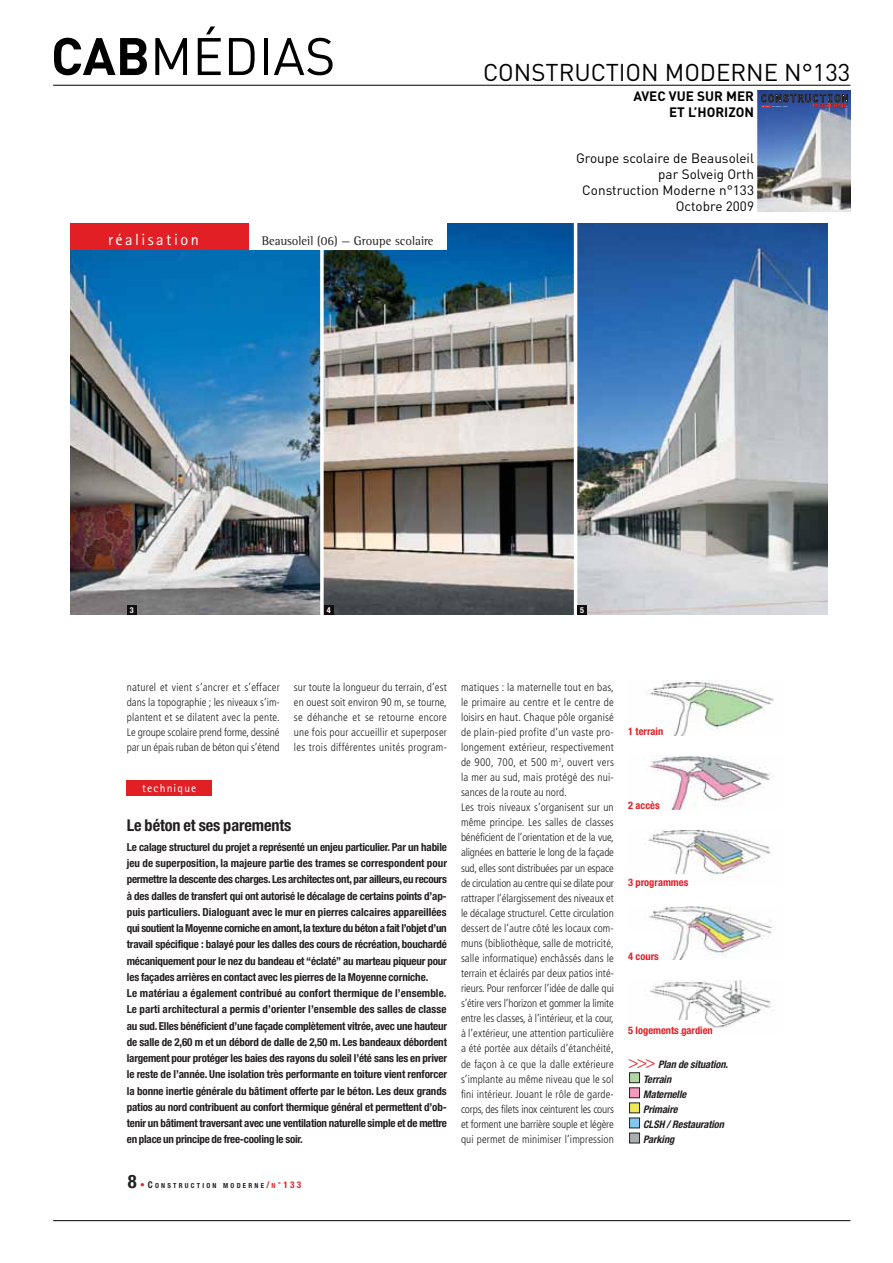
<style>
.page{position:relative;width:893px;height:1263px;background:#fff}
.page>*{position:absolute;margin:0;border:0;box-sizing:border-box;transform-origin:0 0}
.t1{font:51.9px "DIN";color:#000}
.t2{font:24px "DIN";color:#000}
.t3{font:700 condensed 16.2px "Helvetica Neue";letter-spacing:-.005em;color:#231f20}
.t4{font:16.2px "Rotis Sans Serif";letter-spacing:.15em;color:#fff}
.t5{font:13.5px/16.2px "DIN";color:#000;text-align:right}
.t6{font:700 13.5px/16.2px "DIN";color:#000;text-align:right}
.t7{font:12.75px "Rotis Semi Serif";color:#231f20}
.t8{font:11.55px "Rotis Sans Serif";letter-spacing:.1em;color:#fff}
.t9{font:300 condensed 10.95px/15px "Frutiger";letter-spacing:.005em;color:#231f20;text-align:justify}
.t10{font:700 condensed 10.95px/16.2px "Helvetica Neue";letter-spacing:-.015em;color:#231f20}
.t11{font:italic 700 condensed 10.5px/15px "Helvetica Neue";color:#231f20}
.t12{font:700 condensed 10.5px "Helvetica Neue";color:#e31f26}
.t13{font:700 condensed 8.1px "Helvetica Neue";color:#fff}
.t14{font:700 condensed 6.9px "Helvetica Neue";letter-spacing:.32em;color:#231f20}
.s1{font-weight:700}
.s2{font-size:18.6px}
.s3{font-size:9.3px;color:#e31f26}
.s4{font-size:9.3px}
.s5{color:#e31f26}
.s6{font-family:"Rotis Sans Serif";font-stretch:normal;font-size:9.3px;color:#e31f26}
.s7{font-family:"Frutiger";font-weight:300;font-style:normal;font-size:17.4px;color:#e31f26}
</style>
<div class="page">
<hr style="left:53px;top:1220px;width:797px;height:1px;background:#000">
<hr style="left:53px;top:85px;width:797px;height:1px;background:#000">
<img style="left:758px;top:108px;width:92px;height:103px">
<img style="left:757px;top:90px;width:1px;height:121px">
<svg style="left:757px;top:90px;width:94px;height:18px;background:#383f74"></svg>
<img style="left:71px;top:223px;width:756px;height:921px">
<h1 class="t1" style="left:51px;top:24px;width:286px"><span class="s1">CAB</span>MÉDIAS</h1>
<h3 class="t4" style="left:108px;top:229px;width:92px">réalisation</h3>
<p class="t7" style="left:262px;top:233px;width:173px">Beausoleil (06) — Groupe scolaire</p>
<h2 class="t2" style="left:483px;top:57px;width:369px">CONSTRUCTION MODERNE N°133</h2>
<p class="t6" style="left:633px;top:88px;width:122px">AVEC VUE SUR MER<br>ET L’HORIZON</p>
<p class="t5" style="left:576px;top:149px;width:179px">Groupe scolaire de Beausoleil par Solveig Orth<br>Construction Moderne n°133<br>Octobre 2009</p>
<p class="t13" style="left:130px;top:605px;width:5px">3</p>
<p class="t13" style="left:327px;top:605px;width:5px">4</p>
<p class="t13" style="left:580px;top:605px;width:5px">5</p>
<p class="t9" style="left:127px;top:680px;width:154px">naturel et vient s’ancrer et s’effacer dans la topographie ; les niveaux s’im&shy;plantent et se dilatent avec la pente.<br>Le groupe scolaire prend forme, dessiné par un épais ruban de béton qui s’étend</p>
<p class="t9" style="left:294px;top:679px;width:155px">sur toute la longueur du terrain, d’est en ouest soit environ 90 m, se tourne, se déhanche et se retourne encore une fois pour accueillir et superposer les trois différentes unités program-</p>
<p class="t8" style="left:142px;top:781px;width:56px">technique</p>
<h3 class="t3" style="left:127px;top:816px;width:166px">Le béton et ses parements</h3>
<p class="t10" style="left:127px;top:839px;width:322px">Le calage structurel du projet a représenté un enjeu particulier. Par un habile jeu de superposition, la majeure partie des trames se correspondent pour permettre la descente des charges.Les architectes ont,par ailleurs,eu recours à des dalles de transfert qui ont autorisé le décalage de certains points d’ap&shy;puis particuliers. Dialoguant avec le mur en pierres calcaires appareillées qui soutient la Moyenne corniche en amont,la texture du béton a fait l’objet d’un travail spécifique : balayé pour les dalles des cours de récréation, bouchardé mécaniquement pour le nez du bandeau et “éclaté” au marteau piqueur pour les façades arrières en contact avec les pierres de la Moyenne corniche.<br>Le matériau a également contribué au confort thermique de l’ensemble.<br>Le parti architectural a permis d’orienter l’ensemble des salles de classe au sud. Elles bénéficient d’une façade complètement vitrée, avec une hauteur de salle de 2,60 m et un débord de dalle de 2,50 m. Les bandeaux débordent largement pour protéger les baies des rayons du soleil l’été sans les en priver le reste de l’année. Une isolation très performante en toiture vient renforcer la bonne inertie générale du bâtiment offerte par le béton. Les deux grands patios au nord contribuent au confort thermique général et permettent d’ob&shy;tenir un bâtiment traversant avec une ventilation naturelle simple et de mettre en place un principe de free-cooling le soir.</p>
<p class="t14" style="left:128px;top:1181px;width:175px"><span class="s2">8</span><span class="s3">•</span><span class="s4">C</span>ONSTRUCTION MODERNE<span class="s3">/</span><span class="s5">N</span><span class="s6">°</span><span class="s3">133</span></p>
<p class="t9" style="left:461px;top:679px;width:154px;text-align:left">matiques : la maternelle tout en bas, le primaire au centre et le centre de loisirs en haut. Chaque pôle organisé de plain-pied profite d’un vaste pro&shy;longement extérieur, respectivement de 900, 700, et 500 m<sup>2</sup>, ouvert vers la mer au sud, mais protégé des nui&shy;sances de la route au nord.<br>Les trois niveaux s’organisent sur un même principe. Les salles de classes bénéficient de l’orientation et de la vue, alignées en batterie le long de la façade sud, elles sont distribuées par un espace de circulation au centre qui se dilate pour rattraper l’élargissement des niveaux et le décalage structurel. Cette circulation dessert de l’autre côté les locaux com&shy;muns (bibliothèque, salle de motricité, salle informatique) enchâssés dans le terrain et éclairés par deux patios inté&shy;rieurs. Pour renforcer l’idée de dalle qui s’étire vers l’horizon et gommer la limite entre les classes, à l’intérieur, et la cour, à l’extérieur, une attention particulière a été portée aux détails d’étanchéité, de façon à ce que la dalle extérieure s’implante au même niveau que le sol fini intérieur. Jouant le rôle de garde&shy;corps, des filets inox ceinturent les cours et forment une barrière souple et légère qui permet de minimiser l’impression</p>
<p class="t12" style="left:628px;top:725px;width:37px">1 terrain</p>
<p class="t12" style="left:628px;top:799px;width:33px">2 accès</p>
<p class="t12" style="left:628px;top:876px;width:62px">3 programmes</p>
<p class="t12" style="left:628px;top:949px;width:32px">4 cours</p>
<p class="t12" style="left:628px;top:1024px;width:86px">5 logements gardien</p>
<p class="t11" style="left:643px;top:1056px;width:89px;text-indent:-15px"><span class="s7">&gt; &gt; &gt;</span> Plan desituation.<br>Terrain<br>Maternelle<br>Primaire<br>CLSH /Restauration<br>Parking</p>
</div>
